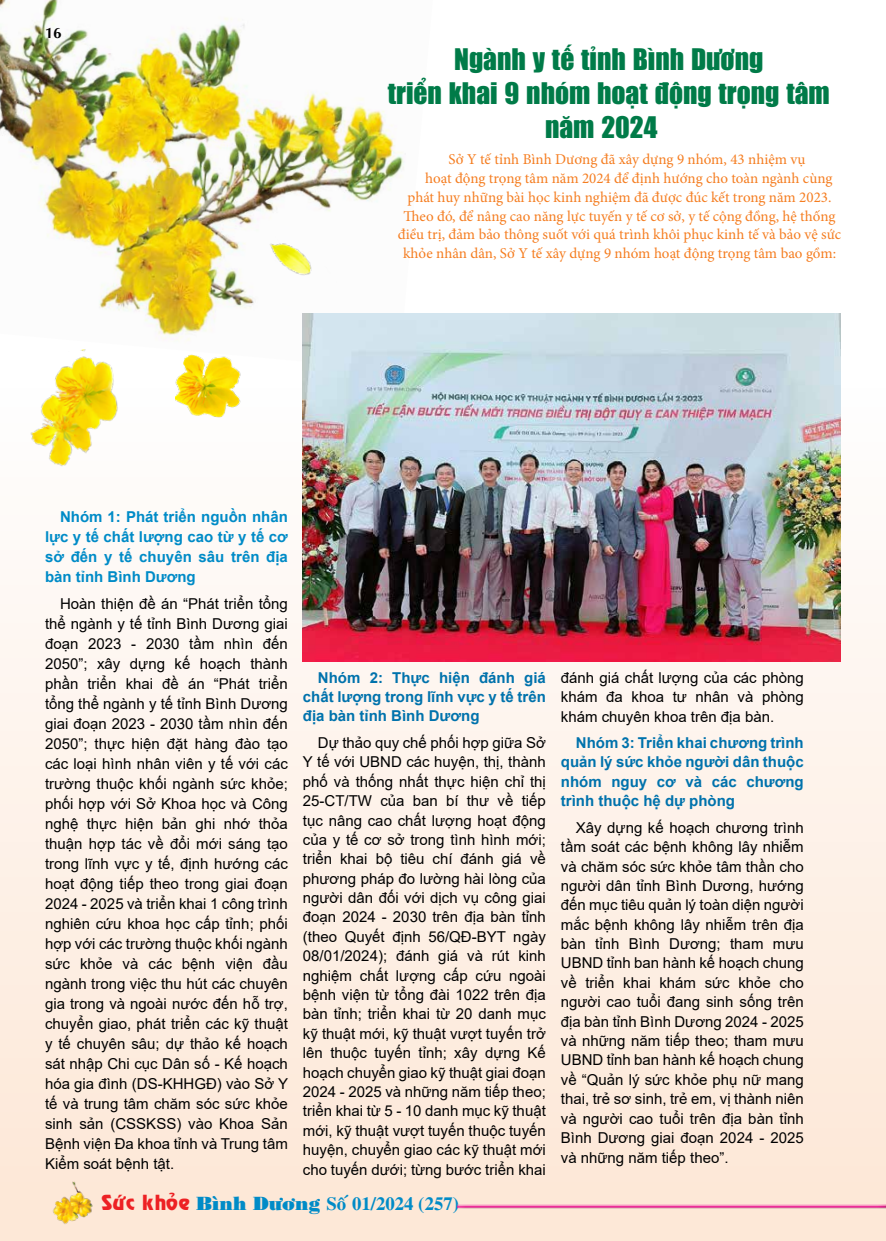
<style>
.page{position:relative;width:886px;height:1241px;background:#fff}
.page>*{position:absolute;margin:0;border:0;box-sizing:border-box;transform-origin:0 0}
.t1{font:27.5px/33.8px "UTM Impact";color:#007b48;text-align:center}
.t2{font:18.75px "VNI Times Bold";color:#008bc7}
.t3{font:15px/19.4px "Arial";color:#000;text-align:justify}
.t4{font:15px "Minion Pro";color:#f57d20}
.t5{font:700 15px/19.4px "Arial";color:#0072ac;text-align:justify}
.t6{font:700 15px/20px "Arial";color:#008bc7;text-align:justify}
.t7{font:700 15px "UTM Aptima";color:#000}
.s1{font-family:"VNI Revue Bold";color:#ed2124}
.s2{font-family:"VNI Bodon Poster"}
</style>
<div class="page">
<div style="left:0;top:266px;width:886px;height:974px;background:linear-gradient(to bottom,#feffff,#fde7d6)"></div>
<img style="left:0;top:0;width:433px;height:365px">
<img style="left:51px;top:1181px;width:43px;height:43px">
<div style="left:448px;top:1194px;width:438px;height:19px;background:#fde8d7"></div>
<div style="left:449px;top:1198px;width:437px;height:19px;background:#000;opacity:.75"></div>
<div style="left:877px;top:1194px;width:9px;height:19px;background:#fde8d7"></div>
<div style="left:878px;top:1198px;width:8px;height:19px;background:#000;opacity:.75"></div>
<img style="left:176px;top:338px;width:75px;height:94px">
<img style="left:13px;top:344px;width:123px;height:136px">
<img style="left:240px;top:231px;width:118px;height:65px">
<img style="left:303px;top:314px;width:538px;height:347px">
<p class="t7" style="left:45px;top:22px;width:18px">16</p>
<h1 class="t1" style="left:388px;top:41px;width:443px">Ngành y tế tỉnh Bình Dương<br>triển khai 9 nhóm hoạt động trọng tâm năm 2024</h1>
<p class="t4" style="left:448px;top:149px;width:358px">Sở Y tế tỉnh Bình Dương đã xây dựng 9 nhóm, 43 nhiệm vụ</p>
<p class="t4" style="left:425px;top:168px;width:409px">hoạt động trọng tâm năm 2024 để định hướng cho toàn ngành cùng</p>
<p class="t4" style="left:408px;top:187px;width:425px">phát huy những bài học kinh nghiệm đã được đúc kết trong năm 2023.</p>
<p class="t4" style="left:404px;top:206px;width:433px">Theo đó, để nâng cao năng lực tuyến y tế cơ sở, y tế cộng đồng, hệ thống</p>
<p class="t4" style="left:398px;top:224px;width:445px">điều trị, đảm bảo thông suốt với quá trình khôi phục kinh tế và bảo vệ sức</p>
<p class="t4" style="left:403px;top:243px;width:434px">khỏe nhân dân, Sở Y tế xây dựng 9 nhóm hoạt động trọng tâm bao gồm:</p>
<p class="t6" style="left:45px;top:506px;width:244px;text-indent:15px">Nhóm 1: Phát triển nguồn nhân lực y tế chất lượng cao từ y tế cơ sở đến y tế chuyên sâu trên địa bàn tỉnh Bình Dương</p>
<p class="t3" style="left:45px;top:593px;width:245px;line-height:20px;text-indent:15px">Hoàn thiện đề án “Phát triển tổng thể ngành y tế tỉnh Bình Dương giai đoạn 2023 - 2030 tầm nhìn đến 2050”; xây dựng kế hoạch thành phần triển khai đề án “Phát triển tổng thể ngành y tế tỉnh Bình Dương giai đoạn 2023 - 2030 tầm nhìn đến 2050”; thực hiện đặt hàng đào tạo các loại hình nhân viên y tế với các trường thuộc khối ngành sức khỏe; phối hợp với Sở Khoa học và Công nghệ thực hiện bản ghi nhớ thỏa thuận hợp tác về đổi mới sáng tạo trong lĩnh vực y tế, định hướng các hoạt động tiếp theo trong giai đoạn 2024 - 2025 và triển khai 1 công trình nghiên cứu khoa học cấp tỉnh; phối hợp với các trường thuộc khối ngành sức khỏe và các bệnh viện đầu ngành trong việc thu hút các chuyên gia trong và ngoài nước đến hỗ trợ, chuyển giao, phát triển các kỹ thuật y tế chuyên sâu; dự thảo kế hoạch sát nhập Chi cục Dân số - Kế hoạch hóa gia đình (DS-KHHGĐ) vào Sở Y tế và trung tâm chăm sóc sức khỏe sinh sản (CSSKSS) vào Khoa Sản Bệnh viện Đa khoa tỉnh và Trung tâm Kiểm soát bệnh tật.</p>
<p class="t5" style="left:303px;top:667px;width:244px;text-indent:15px">Nhóm 2: Thực hiện đánh giá chất lượng trong lĩnh vực y tế trên địa bàn tỉnh Bình Dương</p>
<p class="t3" style="left:303px;top:732px;width:244px;text-indent:15px">Dự thảo quy chế phối hợp giữa Sở Y tế với UBND các huyện, thị, thành phố và thống nhất thực hiện chỉ thị 25-CT/TW của ban bí thư về tiếp tục nâng cao chất lượng hoạt động của y tế cơ sở trong tình hình mới; triển khai bộ tiêu chí đánh giá về phương pháp đo lường hài lòng của người dân đối với dịch vụ công giai đoạn 2024 - 2030 trên địa bàn tỉnh (theo Quyết định 56/QĐ-BYT ngày 08/01/2024); đánh giá và rút kinh nghiệm chất lượng cấp cứu ngoài bệnh viện từ tổng đài 1022 trên địa bàn tỉnh; triển khai từ 20 danh mục kỹ thuật mới, kỹ thuật vượt tuyến trở lên thuộc tuyến tỉnh; xây dựng Kế hoạch chuyển giao kỹ thuật giai đoạn 2024 - 2025 và những năm tiếp theo; triển khai từ 5 - 10 danh mục kỹ thuật mới, kỹ thuật vượt tuyến thuộc tuyến huyện, chuyển giao các kỹ thuật mới cho tuyến dưới; từng bước triển khai</p>
<p class="t3" style="left:561px;top:667px;width:244px">đánh giá chất lượng của các phòng khám đa khoa tư nhân và phòng khám chuyên khoa trên địa bàn.</p>
<p class="t5" style="left:561px;top:733px;width:244px;text-indent:15px">Nhóm 3: Triển khai chương trình quản lý sức khỏe người dân thuộc nhóm nguy cơ và các chương trình thuộc hệ dự phòng</p>
<p class="t3" style="left:561px;top:817px;width:244px;text-indent:15px">Xây dựng kế hoạch chương trình tầm soát các bệnh không lây nhiễm và chăm sóc sức khỏe tâm thần cho người dân tỉnh Bình Dương, hướng đến mục tiêu quản lý toàn diện người mắc bệnh không lây nhiễm trên địa bàn tỉnh Bình Dương; tham mưu UBND tỉnh ban hành kế hoạch chung về triển khai khám sức khỏe cho người cao tuổi đang sinh sống trên địa bàn tỉnh Bình Dương 2024 - 2025 và những năm tiếp theo; tham mưu UBND tỉnh ban hành kế hoạch chung về “Quản lý sức khỏe phụ nữ mang thai, trẻ sơ sinh, trẻ em, vị thành niên và người cao tuổi trên địa bàn tỉnh Bình Dương giai đoạn 2024 - 2025 và những năm tiếp theo”.</p>
<p class="t2" style="left:101px;top:1188px;width:359px"><span class="s1">Söùc khoûe</span> <span class="s2">Bình Döông</span> Soá 01/2024 (257)</p>
</div>
